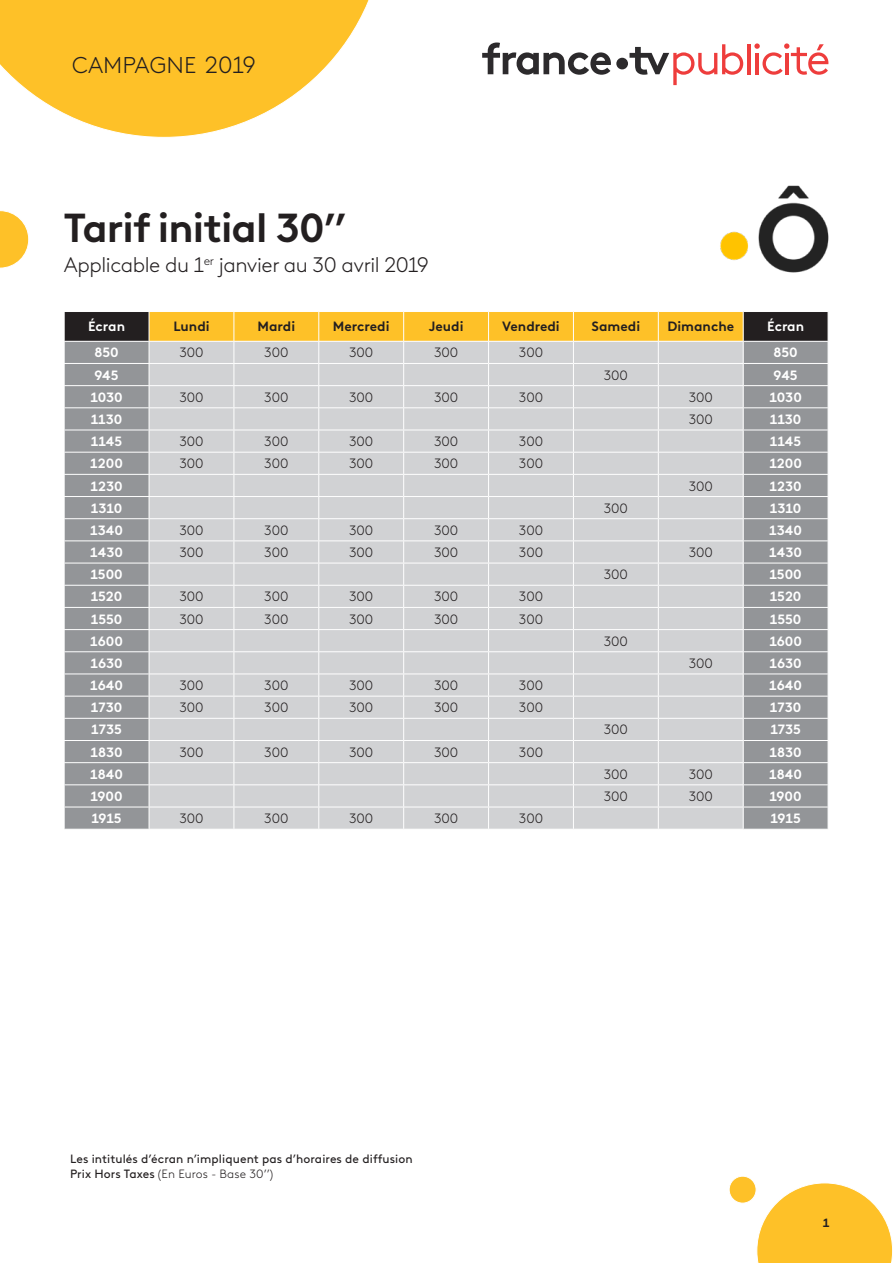
<style>
.page{position:relative;width:893px;height:1263px;background:#fff}
.page>*{position:absolute;margin:0;border:0;box-sizing:border-box;transform-origin:0 0}
.t1{font:700 40.5px "France TV Brown";letter-spacing:-.02em;color:#231f20}
.t2{font:300 22.8px "France TV Brown";color:#231f20}
.t3{font:300 21px "France TV Brown";letter-spacing:-.02em;color:#231f20}
.t4{font:300 13.5px "France TV Brown";color:#231f20}
.t5{font:700 13.5px "France TV Brown";color:#fff}
.t6{font:700 13.5px "France TV Brown";color:#231f20}
.t7{font:12px "France TV Brown";letter-spacing:.01em;color:#231f20}
.t8{font:300 12px "France TV Brown";letter-spacing:.01em;color:#231f20}
.t9{font:700 12px "France TV Brown";color:#231f20}
.s1{font-size:23.4px}
.s2{font-weight:400}
</style>
<div class="page">
<svg style="left:0;top:0;width:369px;height:138px;fill:#fec128"></svg>
<svg style="left:482px;top:43px;width:129px;height:32px"></svg>
<div style="left:616px;top:58px;width:12px;height:11px;background:#2c2a2c;border-radius:50%"></div>
<svg style="left:629px;top:44px;width:114px;height:41px"></svg>
<svg style="left:754px;top:43px;width:74px;height:32px"></svg>
<hr style="left:747px;top:44px;width:3px;height:30px;background:#ee3d3c">
<svg style="left:756px;top:1183px;width:137px;height:80px"></svg>
<div style="left:729px;top:1176px;width:27px;height:27px;background:#fec128;border-radius:50%"></div>
<div style="left:729px;top:1176px;width:27px;height:27px;border:1px solid #fff;border-radius:50%"></div>
<svg style="left:64px;top:311px;width:764px;height:518px;background:#c7c5c0"></svg>
<svg style="left:0;top:210px;width:29px;height:58px"></svg>
<img style="left:720px;top:185px;width:109px;height:88px">
<p class="t2" style="left:72px;top:49px;width:185px">CAMPAGNE <span class="s1">2019</span></p>
<p class="t1" style="left:64px;top:197px;width:284px">Tarif initial 30’’</p>
<p class="t3" style="left:64px;top:250px;width:367px">Applicable du 1<sup>er</sup> janvier au 30 avril 2019</p>
<p class="t5" style="left:88px;top:316px;width:38px">Écran</p>
<p class="t6" style="left:173px;top:316px;width:38px">Lundi</p>
<p class="t6" style="left:258px;top:316px;width:39px">Mardi</p>
<p class="t6" style="left:333px;top:316px;width:58px">Mercredi</p>
<p class="t6" style="left:429px;top:316px;width:36px">Jeudi</p>
<p class="t6" style="left:502px;top:316px;width:59px">Vendredi</p>
<p class="t6" style="left:592px;top:316px;width:50px">Samedi</p>
<p class="t6" style="left:667px;top:316px;width:68px">Dimanche</p>
<p class="t5" style="left:767px;top:316px;width:38px">Écran</p>
<p class="t5" style="left:94px;top:342px;width:26px">850</p>
<p class="t4" style="left:179px;top:343px;width:26px">300</p>
<p class="t4" style="left:264px;top:343px;width:26px">300</p>
<p class="t4" style="left:349px;top:343px;width:26px">300</p>
<p class="t4" style="left:434px;top:343px;width:26px">300</p>
<p class="t4" style="left:519px;top:343px;width:26px">300</p>
<p class="t5" style="left:773px;top:342px;width:26px">850</p>
<p class="t5" style="left:95px;top:364px;width:26px">945</p>
<p class="t4" style="left:604px;top:365px;width:26px">300</p>
<p class="t5" style="left:774px;top:364px;width:26px">945</p>
<p class="t5" style="left:90px;top:387px;width:34px">1030</p>
<p class="t4" style="left:179px;top:387px;width:26px">300</p>
<p class="t4" style="left:264px;top:387px;width:26px">300</p>
<p class="t4" style="left:349px;top:387px;width:26px">300</p>
<p class="t4" style="left:434px;top:387px;width:26px">300</p>
<p class="t4" style="left:519px;top:387px;width:26px">300</p>
<p class="t4" style="left:689px;top:387px;width:26px">300</p>
<p class="t5" style="left:769px;top:387px;width:34px">1030</p>
<p class="t5" style="left:91px;top:409px;width:33px">1130</p>
<p class="t4" style="left:689px;top:410px;width:26px">300</p>
<p class="t5" style="left:770px;top:409px;width:33px">1130</p>
<p class="t5" style="left:91px;top:431px;width:33px">1145</p>
<p class="t4" style="left:179px;top:432px;width:26px">300</p>
<p class="t4" style="left:264px;top:432px;width:26px">300</p>
<p class="t4" style="left:349px;top:432px;width:26px">300</p>
<p class="t4" style="left:434px;top:432px;width:26px">300</p>
<p class="t4" style="left:519px;top:432px;width:26px">300</p>
<p class="t5" style="left:770px;top:431px;width:33px">1145</p>
<p class="t5" style="left:90px;top:453px;width:34px">1200</p>
<p class="t4" style="left:179px;top:454px;width:26px">300</p>
<p class="t4" style="left:264px;top:454px;width:26px">300</p>
<p class="t4" style="left:349px;top:454px;width:26px">300</p>
<p class="t4" style="left:434px;top:454px;width:26px">300</p>
<p class="t4" style="left:519px;top:454px;width:26px">300</p>
<p class="t5" style="left:769px;top:453px;width:34px">1200</p>
<p class="t5" style="left:91px;top:475px;width:34px">1230</p>
<p class="t4" style="left:689px;top:476px;width:26px">300</p>
<p class="t5" style="left:770px;top:475px;width:34px">1230</p>
<p class="t5" style="left:91px;top:498px;width:33px">1310</p>
<p class="t4" style="left:604px;top:498px;width:26px">300</p>
<p class="t5" style="left:770px;top:498px;width:33px">1310</p>
<p class="t5" style="left:90px;top:520px;width:34px">1340</p>
<p class="t4" style="left:179px;top:521px;width:26px">300</p>
<p class="t4" style="left:264px;top:521px;width:26px">300</p>
<p class="t4" style="left:349px;top:521px;width:26px">300</p>
<p class="t4" style="left:434px;top:521px;width:26px">300</p>
<p class="t4" style="left:519px;top:521px;width:26px">300</p>
<p class="t5" style="left:769px;top:520px;width:34px">1340</p>
<p class="t5" style="left:90px;top:542px;width:34px">1430</p>
<p class="t4" style="left:179px;top:543px;width:26px">300</p>
<p class="t4" style="left:264px;top:543px;width:26px">300</p>
<p class="t4" style="left:349px;top:543px;width:26px">300</p>
<p class="t4" style="left:434px;top:543px;width:26px">300</p>
<p class="t4" style="left:519px;top:543px;width:26px">300</p>
<p class="t4" style="left:689px;top:543px;width:26px">300</p>
<p class="t5" style="left:769px;top:542px;width:34px">1430</p>
<p class="t5" style="left:90px;top:564px;width:34px">1500</p>
<p class="t4" style="left:604px;top:565px;width:26px">300</p>
<p class="t5" style="left:769px;top:564px;width:34px">1500</p>
<p class="t5" style="left:91px;top:586px;width:33px">1520</p>
<p class="t4" style="left:179px;top:587px;width:26px">300</p>
<p class="t4" style="left:264px;top:587px;width:26px">300</p>
<p class="t4" style="left:349px;top:587px;width:26px">300</p>
<p class="t4" style="left:434px;top:587px;width:26px">300</p>
<p class="t4" style="left:519px;top:587px;width:26px">300</p>
<p class="t5" style="left:770px;top:586px;width:33px">1520</p>
<p class="t5" style="left:91px;top:608px;width:33px">1550</p>
<p class="t4" style="left:179px;top:609px;width:26px">300</p>
<p class="t4" style="left:264px;top:609px;width:26px">300</p>
<p class="t4" style="left:349px;top:609px;width:26px">300</p>
<p class="t4" style="left:434px;top:609px;width:26px">300</p>
<p class="t4" style="left:519px;top:609px;width:26px">300</p>
<p class="t5" style="left:770px;top:608px;width:33px">1550</p>
<p class="t5" style="left:90px;top:631px;width:34px">1600</p>
<p class="t4" style="left:604px;top:631px;width:26px">300</p>
<p class="t5" style="left:769px;top:631px;width:34px">1600</p>
<p class="t5" style="left:91px;top:653px;width:34px">1630</p>
<p class="t4" style="left:689px;top:654px;width:26px">300</p>
<p class="t5" style="left:770px;top:653px;width:34px">1630</p>
<p class="t5" style="left:90px;top:675px;width:34px">1640</p>
<p class="t4" style="left:179px;top:676px;width:26px">300</p>
<p class="t4" style="left:264px;top:676px;width:26px">300</p>
<p class="t4" style="left:349px;top:676px;width:26px">300</p>
<p class="t4" style="left:434px;top:676px;width:26px">300</p>
<p class="t4" style="left:519px;top:676px;width:26px">300</p>
<p class="t5" style="left:769px;top:675px;width:34px">1640</p>
<p class="t5" style="left:91px;top:697px;width:33px">1730</p>
<p class="t4" style="left:179px;top:698px;width:26px">300</p>
<p class="t4" style="left:264px;top:698px;width:26px">300</p>
<p class="t4" style="left:349px;top:698px;width:26px">300</p>
<p class="t4" style="left:434px;top:698px;width:26px">300</p>
<p class="t4" style="left:519px;top:698px;width:26px">300</p>
<p class="t5" style="left:770px;top:697px;width:33px">1730</p>
<p class="t5" style="left:91px;top:719px;width:32px">1735</p>
<p class="t4" style="left:604px;top:720px;width:26px">300</p>
<p class="t5" style="left:770px;top:719px;width:32px">1735</p>
<p class="t5" style="left:91px;top:741px;width:34px">1830</p>
<p class="t4" style="left:179px;top:742px;width:26px">300</p>
<p class="t4" style="left:264px;top:742px;width:26px">300</p>
<p class="t4" style="left:349px;top:742px;width:26px">300</p>
<p class="t4" style="left:434px;top:742px;width:26px">300</p>
<p class="t4" style="left:519px;top:742px;width:26px">300</p>
<p class="t5" style="left:770px;top:741px;width:34px">1830</p>
<p class="t5" style="left:90px;top:764px;width:34px">1840</p>
<p class="t4" style="left:604px;top:764px;width:26px">300</p>
<p class="t4" style="left:689px;top:764px;width:26px">300</p>
<p class="t5" style="left:769px;top:764px;width:34px">1840</p>
<p class="t5" style="left:91px;top:786px;width:34px">1900</p>
<p class="t4" style="left:604px;top:787px;width:26px">300</p>
<p class="t4" style="left:689px;top:787px;width:26px">300</p>
<p class="t5" style="left:770px;top:786px;width:34px">1900</p>
<p class="t5" style="left:91px;top:808px;width:32px">1915</p>
<p class="t4" style="left:179px;top:809px;width:26px">300</p>
<p class="t4" style="left:264px;top:809px;width:26px">300</p>
<p class="t4" style="left:349px;top:809px;width:26px">300</p>
<p class="t4" style="left:434px;top:809px;width:26px">300</p>
<p class="t4" style="left:519px;top:809px;width:26px">300</p>
<p class="t5" style="left:770px;top:808px;width:32px">1915</p>
<p class="t7" style="left:70px;top:1150px;width:344px">Les intitulés d’écran n’impliquent pas d’horaires de diffusion</p>
<p class="t8" style="left:70px;top:1165px;width:205px"><span class="s2">Prix Hors Taxes</span> (En Euros - Base 30’’)</p>
<p class="t9" style="left:823px;top:1214px;width:8px">1</p>
</div>
